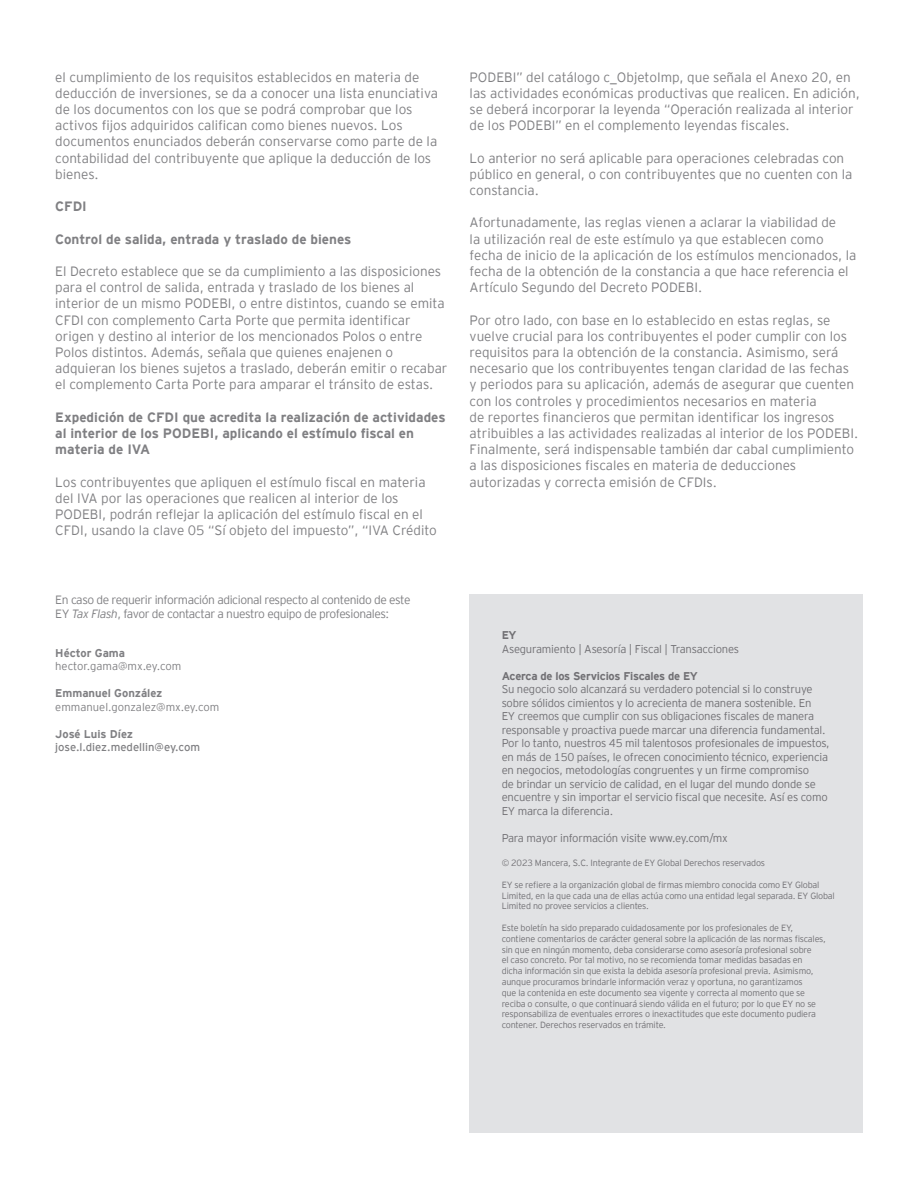
<style>
.page{position:relative;width:918px;height:1188px;background:#fff}
.page>*{position:absolute;margin:0;border:0;box-sizing:border-box;transform-origin:0 0}
.t1{font:300 13.5px/16.2px "EY Interstate";color:#808083}
.t2{font:700 13.5px/16.2px "EY Interstate";color:#808083}
.t3{font:300 12px/14.4px "EY Interstate";letter-spacing:-.035em;color:#808083}
.t4{font:300 11.25px/13.5px "EY Interstate";letter-spacing:-.02em;color:#717074}
.t5{font:300 11.25px "EY Interstate";color:#808083}
.t6{font:700 11.25px "EY Interstate";color:#808083}
.t7{font:700 11.25px "EY Interstate";letter-spacing:-.02em;color:#717074}
.t8{font:11.25px "EY Interstate";color:#808083}
.t9{font:300 9px/10.8px "EY Interstate";letter-spacing:-.02em;color:#717074}
.s1{font-style:italic}
</style>
<div class="page">
<div style="left:470px;top:594px;width:393px;height:539px;background:#e1e2e4"></div>
<p class="t1" style="left:55px;top:69px;width:384px">el cumplimiento de los requisitos establecidos en materia de deducción de inversiones, se da a conocer una lista enunciativa de los documentos con los que se podrá comprobar que los activos fijos adquiridos califican como bienes nuevos. Los documentos enunciados deberán conservarse como parte de la contabilidad del contribuyente que aplique la deducción de los bienes.</p>
<p class="t2" style="left:55px;top:198px;width:33px">CFDI</p>
<p class="t2" style="left:55px;top:231px;width:298px">Control de salida, entrada y traslado de bienes</p>
<p class="t1" style="left:55px;top:263px;width:394px">El Decreto establece que se da cumplimiento a las disposiciones para el control de salida, entrada y traslado de los bienes al interior de un mismo PODEBI, o entre distintos, cuando se emita CFDI con complemento Carta Porte que permita identificar origen y destino al interior de los mencionados Polos o entre Polos distintos. Además, señala que quienes enajenen o adquieran los bienes sujetos a traslado, deberán emitir o recabar el complemento Carta Porte para amparar el tránsito de estas.</p>
<p class="t2" style="left:55px;top:409px;width:392px">Expedición de CFDI que acredita la realización de actividades al interior de los PODEBI, aplicando el estímulo fiscal en materia de IVA</p>
<p class="t1" style="left:55px;top:474px;width:383px">Los contribuyentes que apliquen el estímulo fiscal en materia del IVA por las operaciones que realicen al interior de los PODEBI, podrán reflejar la aplicación del estímulo fiscal en el CFDI, usando la clave 05 “Sí objeto del impuesto”, “IVA Crédito</p>
<p class="t3" style="left:55px;top:592px;width:357px">En caso de requerir información adicional respecto al contenido de este<br>EY <span class="s1">Tax Flash</span>, favor de contactar a nuestro equipo de profesionales:</p>
<p class="t6" style="left:55px;top:647px;width:71px">Héctor Gama</p>
<p class="t5" style="left:55px;top:660px;width:128px">hector.gama@mx.ey.com</p>
<p class="t6" style="left:55px;top:687px;width:109px">Emmanuel González</p>
<p class="t5" style="left:55px;top:701px;width:166px">emmanuel.gonzalez@mx.ey.com</p>
<p class="t6" style="left:55px;top:728px;width:79px">José Luis Díez</p>
<p class="t8" style="left:55px;top:741px;width:147px">jose.l.diez.medellin@ey.com</p>
<p class="t1" style="left:470px;top:69px;width:392px">PODEBI” del catálogo c_ObjetoImp, que señala el Anexo 20, en las actividades económicas productivas que realicen. En adición, se deberá incorporar la leyenda “Operación realizada al interior de los PODEBI” en el complemento leyendas fiscales.</p>
<p class="t1" style="left:470px;top:150px;width:384px">Lo anterior no será aplicable para operaciones celebradas con público en general, o con contribuyentes que no cuenten con la constancia.</p>
<p class="t1" style="left:470px;top:214px;width:388px">Afortunadamente, las reglas vienen a aclarar la viabilidad de<br>la utilización real de este estímulo ya que establecen como fecha de inicio de la aplicación de los estímulos mencionados, la fecha de la obtención de la constancia a que hace referencia el Artículo Segundo del Decreto PODEBI.</p>
<p class="t1" style="left:470px;top:312px;width:390px">Por otro lado, con base en lo establecido en estas reglas, se vuelve crucial para los contribuyentes el poder cumplir con los requisitos para la obtención de la constancia. Asimismo, será necesario que los contribuyentes tengan claridad de las fechas y periodos para su aplicación, además de asegurar que cuenten con los controles y procedimientos necesarios en materia<br>de reportes financieros que permitan identificar los ingresos atribuibles a las actividades realizadas al interior de los PODEBI.<br>Finalmente, será indispensable también dar cabal cumplimiento a las disposiciones fiscales en materia de deducciones autorizadas y correcta emisión de CFDIs.</p>
<p class="t7" style="left:502px;top:629px;width:16px">EY</p>
<p class="t4" style="left:502px;top:642px;width:239px">Aseguramiento | Asesoría | Fiscal | Transacciones</p>
<p class="t7" style="left:502px;top:670px;width:198px">Acerca de los Servicios Fiscales de EY</p>
<p class="t4" style="left:502px;top:683px;width:330px">Su negocio solo alcanzará su verdadero potencial si lo construye sobre sólidos cimientos y lo acrecienta de manera sostenible. En<br>EY creemos que cumplir con sus obligaciones fiscales de manera responsable y proactiva puede marcar una diferencia fundamental.<br>Por lo tanto, nuestros 45 mil talentosos profesionales de impuestos, en más de 150 países, le ofrecen conocimiento técnico, experiencia en negocios, metodologías congruentes y un firme compromiso<br>de brindar un servicio de calidad, en el lugar del mundo donde se encuentre y sin importar el servicio fiscal que necesite. Así es como EY marca la diferencia.</p>
<p class="t4" style="left:502px;top:831px;width:228px">Para mayor información visite www.ey.com/mx</p>
<p class="t9" style="left:502px;top:858px;width:265px">© 2023 Mancera, S.C. Integrante de EY Global Derechos reservados</p>
<p class="t9" style="left:502px;top:879px;width:335px">EY se refiere a la organización global de firmas miembro conocida como EY Global<br>Limited, en la que cada una de ellas actúa como una entidad legal separada. EY Global<br>Limited no provee servicios a clientes.</p>
<p class="t9" style="left:502px;top:922px;width:326px">Este boletín ha sido preparado cuidadosamente por los profesionales de EY, contiene comentarios de carácter general sobre la aplicación de las normas fiscales, sin que en ningún momento, deba considerarse como asesoría profesional sobre<br>el caso concreto. Por tal motivo, no se recomienda tomar medidas basadas en dicha información sin que exista la debida asesoría profesional previa. Asimismo, aunque procuramos brindarle información veraz y oportuna, no garantizamos<br>que la contenida en este documento sea vigente y correcta al momento que se reciba o consulte, o que continuará siendo válida en el futuro; por lo que EY no se responsabiliza de eventuales errores o inexactitudes que este documento pudiera contener. Derechos reservados en trámite.</p>
</div>
